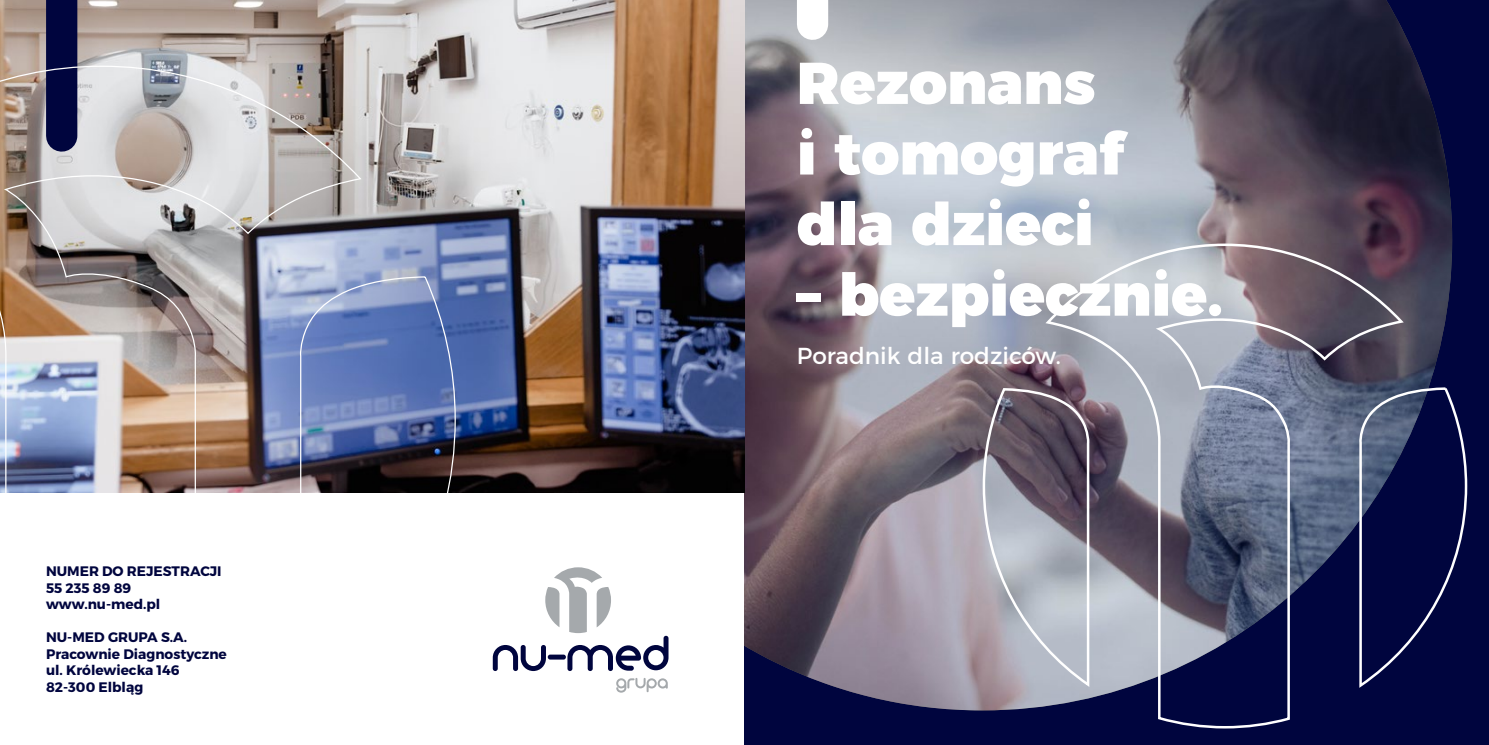
<style>
.page{position:relative;width:1489px;height:745px;background:#fff}
.page>*{position:absolute;margin:0;border:0;box-sizing:border-box;transform-origin:0 0}
.t1{font:900 58.75px/70.5px "Montserrat";color:#fff}
.t2{font:23.12px "Montserrat";color:#fff}
.t3{font:700 13.75px/16.5px "Montserrat";color:#00053e}
</style>
<div class="page">
<div style="left:744px;top:0;width:744px;height:744px;background:#00053e"></div>
<img style="left:743px;top:0;width:708px;height:710px">
<svg style="left:981px;top:242px;width:487px;height:487px"></svg>
<div style="left:797px;top:0;width:31px;height:24px;background:#fff"></div>
<img style="left:0;top:0;width:744px;height:492px">
<div style="left:46px;top:0;width:31px;height:136px;background:#00053e"></div>
<img style="left:0;top:65px;width:456px;height:428px">
<svg style="left:616px;top:678px;width:51px;height:14px"></svg>
<svg style="left:493px;top:567px;width:175px;height:103px"></svg>
<p class="t3" style="left:46px;top:563px;width:177px">NUMER DO REJESTRACJI<br>55 235 89 89 www.nu-med.pl</p>
<p class="t3" style="left:46px;top:629px;width:182px">NU-MED GRUPA S.A.<br>Pracownie Diagnostyczne ul. Królewiecka 146<br>82-300 Elbląg</p>
<h1 class="t1" style="left:797px;top:43px;width:328px">Rezonans i tomograf dla dzieci</h1>
<h1 class="t1" style="left:797px;top:255px;width:427px">– bezpiecznie.</h1>
<h2 class="t2" style="left:797px;top:337px;width:265px">Poradnik dla rodziców.</h2>
</div>
